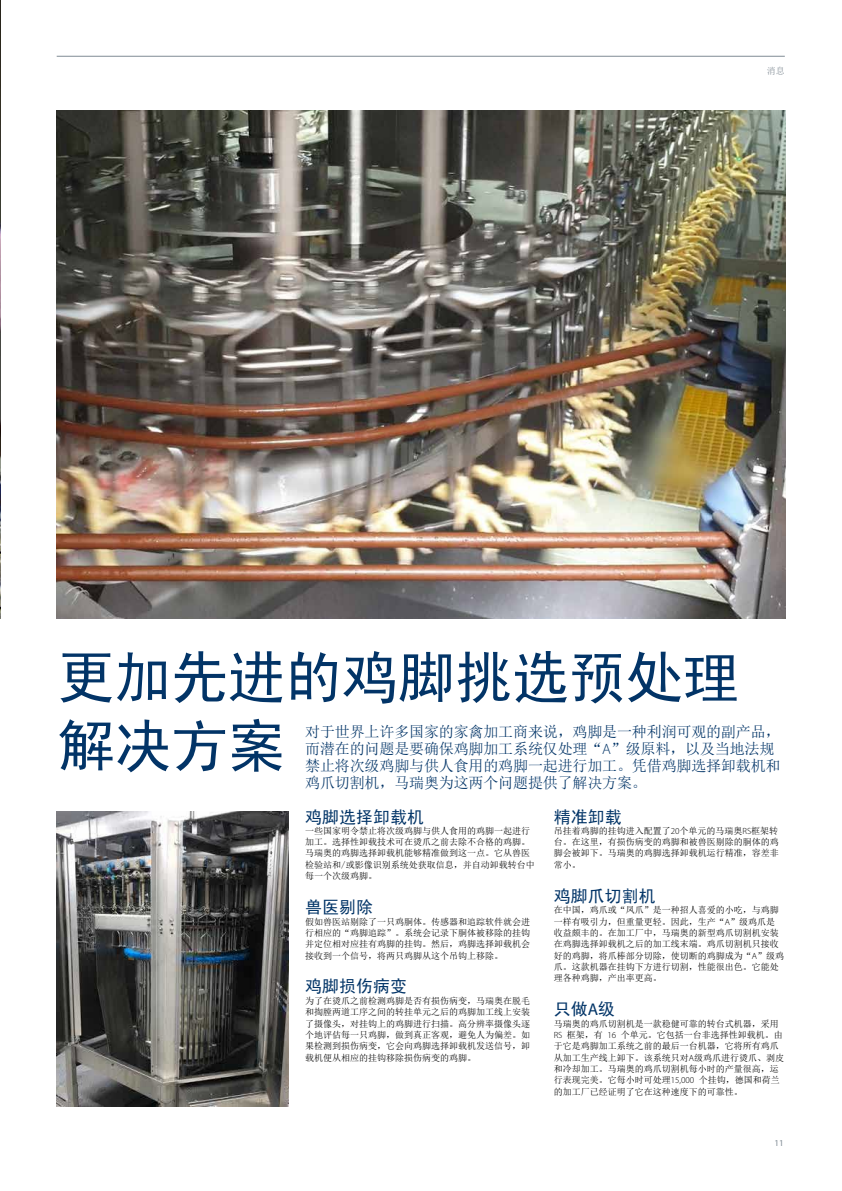
<style>
.page{position:relative;width:842px;height:1191px;background:#fff}
.page>*{position:absolute;margin:0;border:0;box-sizing:border-box;transform-origin:0 0}
.t1{font:57.4px/68.9px "Sim Hei";letter-spacing:-.01em;color:#023467}
.t2{font:17px "Sim Hei";color:#023467}
.t3{font:15px/17px "Sim Sun";letter-spacing:-.01em;color:#023467}
.t4{font:9px/11.3px "Sim Sun";color:#000}
.t5{font:9px "Myriad Pro";color:#808b94}
.t6{font:9px "Sim Sun";color:#808b94}
.s1{font-family:"Myriad Pro";font-weight:300}
.s2{font-family:"Myriad Pro"}
</style>
<div class="page">
<hr style="left:0;top:595px;width:1px;height:596px;background:#3c3c3b">
<svg style="left:0;top:359px;width:1px;height:248px"></svg>
<hr style="left:0;top:0;width:1px;height:359px;background:#a7a9ac">
<hr style="left:57px;top:56px;width:728px;height:1px;background:#808b94">
<img style="left:57px;top:111px;width:728px;height:507px">
<img style="left:56px;top:811px;width:232px;height:295px">
<p class="t6" style="left:767px;top:66px;width:19px">消息</p>
<h1 class="t1" style="left:57px;top:642px;width:684px">更加先进的鸡脚挑选预处理解决方案</h1>
<h3 class="t3" style="left:305px;top:723px;width:477px">对于世界上许多国家的家禽加工商来说，鸡脚是一种利润可观的副产品，而潜在的问题是要确保鸡脚加工系统仅处理“<span class="s1">A</span>”级原料，以及当地法规禁止将次级鸡脚与供人食用的鸡脚一起进行加工。凭借鸡脚选择卸载机和鸡爪切割机，马瑞奥为这两个问题提供了解决方案。</h3>
<h2 class="t2" style="left:305px;top:808px;width:120px">鸡脚选择卸载机</h2>
<p class="t4" style="left:305px;top:825px;width:231px">一些国家明令禁止将次级鸡脚与供人食用的鸡脚一起进行加工。选择性卸载技术可在烫爪之前去除不合格的鸡脚。马瑞奥的鸡脚选择卸载机能够精准做到这一点。它从兽医检验站和/或影像识别系统处获取信息，并自动卸载转台中每一个次级鸡脚。</p>
<h2 class="t2" style="left:305px;top:898px;width:69px">兽医剔除</h2>
<p class="t4" style="left:305px;top:915px;width:226px;text-align:justify">假如兽医站剔除了一只鸡胴体。传感器和追踪软件就会进行相应的“鸡脚追踪”。系统会记录下胴体被移除的挂钩并定位相对应挂有鸡脚的挂钩。然后，鸡脚选择卸载机会接收到一个信号，将两只鸡脚从这个吊钩上移除。</p>
<h2 class="t2" style="left:305px;top:977px;width:103px">鸡脚损伤病变</h2>
<p class="t4" style="left:305px;top:995px;width:226px;text-align:justify">为了在烫爪之前检测鸡脚是否有损伤病变，马瑞奥在脱毛和掏膛两道工序之间的转挂单元之后的鸡脚加工线上安装了摄像头，对挂钩上的鸡脚进行扫描。高分辨率摄像头逐个地评估每一只鸡脚，做到真正客观，避免人为偏差。如果检测到损伤病变，它会向鸡脚选择卸载机发送信号，卸载机便从相应的挂钩移除损伤病变的鸡脚。</p>
<h2 class="t2" style="left:554px;top:808px;width:69px">精准卸载</h2>
<p class="t4" style="left:554px;top:825px;width:226px;text-align:justify">吊挂着鸡脚的挂钩进入配置了<span class="s1">20</span>个单元的马瑞奥<span class="s1">RS</span>框架转台。在这里，有损伤病变的鸡脚和被兽医剔除的胴体的鸡脚会被卸下。马瑞奥的鸡脚选择卸载机运行精准，容差非常小。</p>
<h2 class="t2" style="left:554px;top:887px;width:103px">鸡脚爪切割机</h2>
<p class="t4" style="left:554px;top:904px;width:232px">在中国，鸡爪或“凤爪”是一种招人喜爱的小吃，与鸡脚一样有吸引力，但重量更轻。因此，生产“<span class="s1">A</span>”级鸡爪是收益颇丰的。在加工厂中，马瑞奥的新型鸡爪切割机安装在鸡脚选择卸载机之后的加工线末端。鸡爪切割机只接收好的鸡脚，将爪棒部分切除，使切断的鸡脚成为“<span class="s1">A</span>”级鸡爪。这款机器在挂钩下方进行切割，性能很出色。它能处理各种鸡脚，产出率更高。</p>
<h2 class="t2" style="left:554px;top:1000px;width:63px">只做<span class="s2">A</span>级</h2>
<p class="t4" style="left:554px;top:1017px;width:232px">马瑞奥的鸡爪切割机是一款稳健可靠的转台式机器，采用<br><span class="s1">RS</span> 框架，有 <span class="s1">16</span> 个单元。它包括一台非选择性卸载机。由于它是鸡脚加工系统之前的最后一台机器，它将所有鸡爪从加工生产线上卸下。该系统只对<span class="s1">A</span>级鸡爪进行烫爪、剥皮和冷却加工。马瑞奥的鸡爪切割机每小时的产量很高，运行表现完美。它每小时可处理<span class="s1">15,000</span> 个挂钩，德国和荷兰的加工厂已经证明了它在这种速度下的可靠性。</p>
<p class="t5" style="left:775px;top:1137px;width:11px">11</p>
</div>
